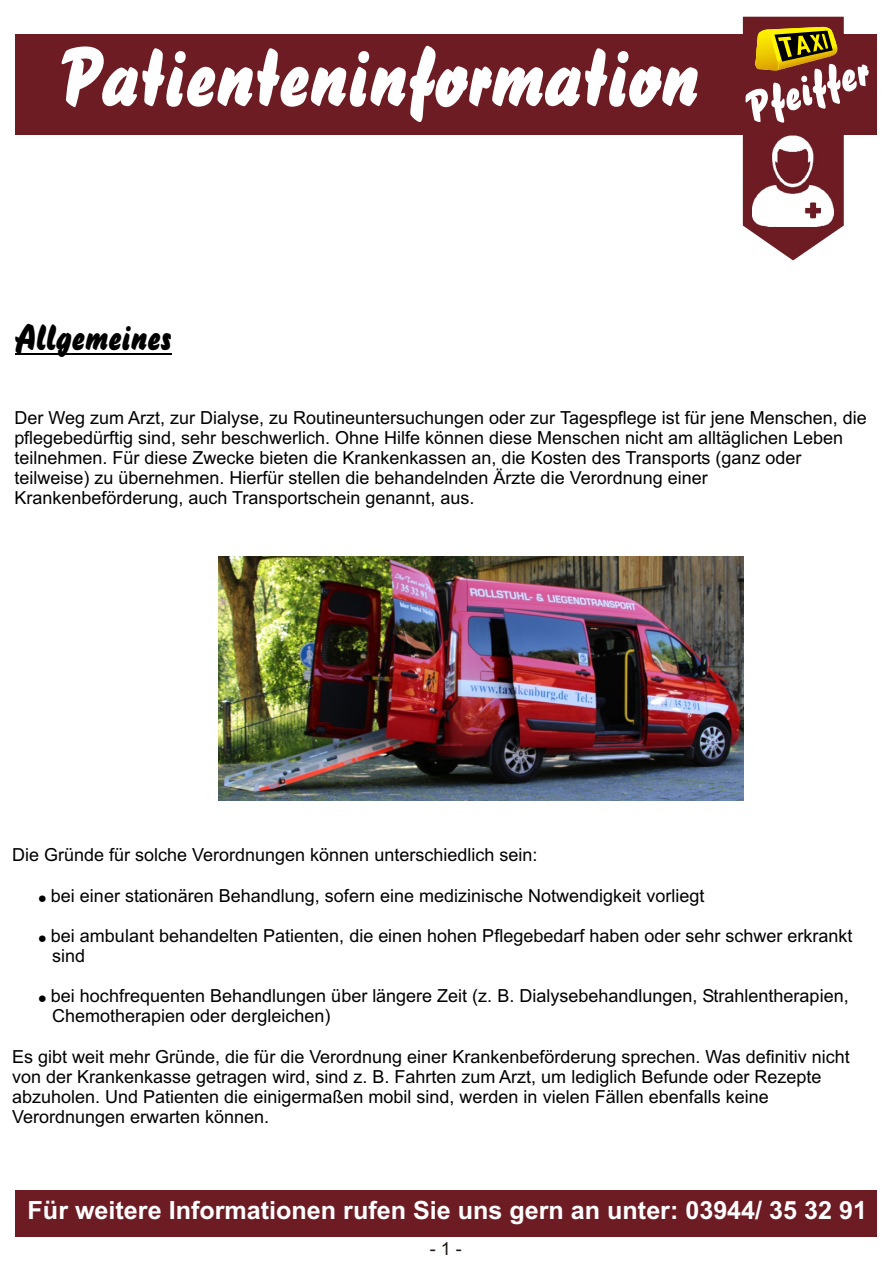
<style>
.page{position:relative;width:894px;height:1263px;background:#fff}
.page>*{position:absolute;margin:0;border:0;box-sizing:border-box;transform-origin:0 0}
.t1{font:700 82.95px "Brush Stroke 26";color:#fff}
.t2{font:700 44.25px "Brush Stroke 26";color:#fff}
.t3{font:700 36px "Brush Stroke 26";color:#000}
.t4{font:700 25.2px "Arial";color:#fff}
.t5{font:18px/20.1px "Arial";color:#000}
.t6{font:18px "Arial";color:#1f1a17}
</style>
<div class="page">
<div style="left:15px;top:34px;width:861px;height:101px;background:#6e1c24"></div>
<svg style="left:743px;top:17px;width:101px;height:243px"></svg>
<div style="left:15px;top:1190px;width:861px;height:46px;background:#6e1c24"></div>
<img style="left:752px;top:136px;width:81px;height:90px">
<hr style="left:15px;top:353px;width:157px;height:2px;background:#000">
<img style="left:218px;top:557px;width:525px;height:243px">
<h1 class="t1" style="left:59px;top:26px;width:642px">Patienteninformation</h1>
<h2 class="t2" style="left:738px;top:84px;width:129px;rotate:-19deg">Pfeiffer</h2>
<h3 class="t3" style="left:15px;top:315px;width:158px">Allgemeines</h3>
<p class="t5" style="left:14px;top:409px;width:854px">Der Weg zum Arzt, zur Dialyse, zu Routineuntersuchungen oder zur Tagespflege ist für jene Menschen, die pflegebedürftig sind, sehr beschwerlich. Ohne Hilfe können diese Menschen nicht am alltäglichen Leben teilnehmen. Für diese Zwecke bieten die Krankenkassen an, die Kosten des Transports (ganz oder teilweise) zu übernehmen. Hierfür stellen die behandelnden Ärzte die Verordnung einer Krankenbeförderung, auch Transportschein genannt, aus.</p>
<p class="t5" style="left:12px;top:847px;width:527px">Die Gründe für solche Verordnungen können unterschiedlich sein:</p>
<p class="t5" style="left:51px;top:887px;width:655px">bei einer stationären Behandlung, sofern eine medizinische Notwendigkeit vorliegt</p>
<p class="t5" style="left:51px;top:927px;width:803px">bei ambulant behandelten Patienten, die einen hohen Pflegebedarf haben oder sehr schwer erkrankt sind</p>
<p class="t5" style="left:51px;top:988px;width:799px">bei hochfrequenten Behandlungen über längere Zeit (z. B. Dialysebehandlungen, Strahlentherapien,<br>Chemotherapien oder dergleichen)</p>
<p class="t5" style="left:12px;top:1048px;width:839px">Es gibt weit mehr Gründe, die für die Verordnung einer Krankenbeförderung sprechen. Was definitiv nicht von der Krankenkasse getragen wird, sind z. B. Fahrten zum Arzt, um lediglich Befunde oder Rezepte abzuholen. Und Patienten die einigermaßen mobil sind, werden in vielen Fällen ebenfalls keine Verordnungen erwarten können.</p>
<h3 class="t4" style="left:28px;top:1200px;width:841px">Für weitere Informationen rufen Sie uns gern an unter: 03944/ 35 32 91</h3>
<p class="t6" style="left:430px;top:1242px;width:34px">- 1 -</p>
</div>
